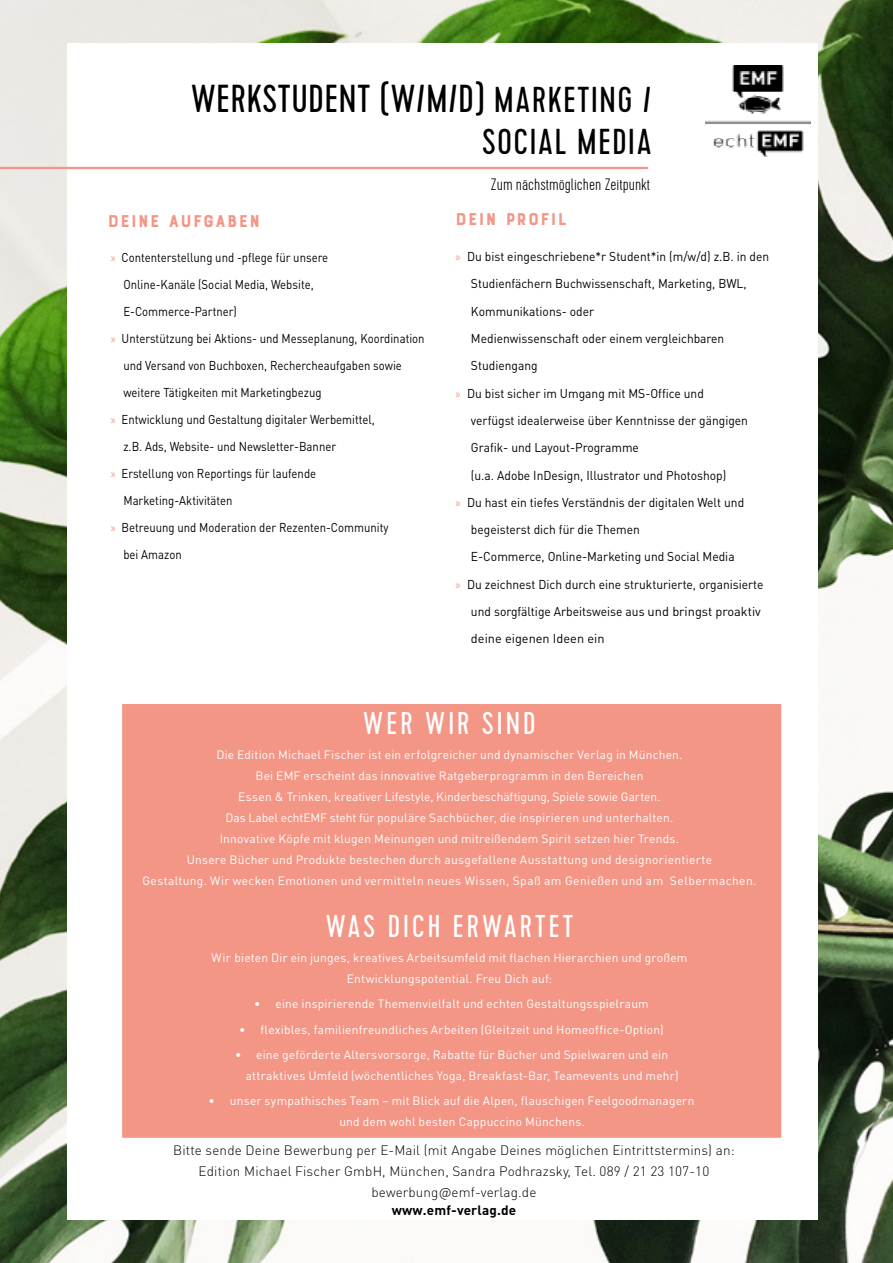
<style>
.page{position:relative;width:893px;height:1263px;background:#fff}
.page>*{position:absolute;margin:0;border:0;box-sizing:border-box;transform-origin:0 0}
.t1{font:39px "Cervo";letter-spacing:.025em;color:#000}
.t2{font:36px "Cervo";letter-spacing:.05em;color:#000}
.t3{font:31.5px "Cervo";letter-spacing:.1em;color:#fff}
.t4{font:18px "Bourton Base";letter-spacing:.07em;color:#f39686}
.t5{font:100 16.5px "Cervo";color:#000}
.t6{font:300 13.5px/21px "DIN Pro";letter-spacing:.01em;color:#000;text-align:center}
.t7{font:700 13.5px "DIN Pro";letter-spacing:.01em;color:#000}
.t8{font:12.75px "DIN Pro";color:#000;scale:.94 1}
.t9{font:12.75px "DIN Pro";color:#000;scale:.89 1}
.t10{font:12.75px "DIN Pro";color:#000}
.t11{font:12px/21px "DIN Pro";letter-spacing:.015em;color:#fff;text-align:center}
.s1{font-size:36px}
.s2{font-family:"Myriad Pro";color:#f39686}
</style>
<div class="page">
<img style="left:0;top:0;width:893px;height:1263px">
<div style="left:67px;top:43px;width:750px;height:1177px;background:#fff"></div>
<img style="left:706px;top:65px;width:104px;height:92px">
<hr style="left:0;top:167px;width:648px;height:2px;background:#f39686">
<div style="left:122px;top:704px;width:659px;height:434px;background:#f39686;border:2px solid #f39686"></div>
<h1 class="t1" style="left:191px;top:77px;width:462px">WERKSTUDENT (W/M/D) <span class="s1">MARKETING /</span></h1>
<h2 class="t2" style="left:483px;top:121px;width:170px">SOCIAL MEDIA</h2>
<h3 class="t4" style="left:108px;top:210px;width:154px">DEINE AUFGABEN</h3>
<p class="t9" style="left:111px;top:249px;width:246px"><span class="s2">»</span> Contenterstellung und -pflege für unsere</p>
<p class="t9" style="left:123px;top:276px;width:215px">Online-Kanäle (Social Media, Website,</p>
<p class="t9" style="left:123px;top:303px;width:129px">E-Commerce-Partner)</p>
<p class="t9" style="left:111px;top:330px;width:354px"><span class="s2">»</span> Unterstützung bei Aktions- und Messeplanung, Koordination</p>
<p class="t9" style="left:123px;top:357px;width:314px">und Versand von Buchboxen, Rechercheaufgaben sowie</p>
<p class="t9" style="left:123px;top:384px;width:224px">weitere Tätigkeiten mit Marketingbezug</p>
<p class="t9" style="left:111px;top:411px;width:298px"><span class="s2">»</span> Entwicklung und Gestaltung digitaler Werbemittel,</p>
<p class="t9" style="left:123px;top:438px;width:241px">z.B. Ads, Website- und Newsletter-Banner</p>
<p class="t9" style="left:111px;top:465px;width:232px"><span class="s2">»</span> Erstellung von Reportings für laufende</p>
<p class="t9" style="left:123px;top:492px;width:124px">Marketing-Aktivitäten</p>
<p class="t9" style="left:111px;top:519px;width:314px"><span class="s2">»</span> Betreuung und Moderation der Rezenten-Community</p>
<p class="t9" style="left:123px;top:546px;width:67px">bei Amazon</p>
<h3 class="t5" style="left:491px;top:175px;width:161px">Zum nächstmöglichen Zeitpunkt</h3>
<h3 class="t4" style="left:455px;top:208px;width:113px">DEIN PROFIL</h3>
<p class="t8" style="left:455px;top:248px;width:335px"><span class="s2">»</span> Du bist eingeschriebene*r Student*in (m/w/d) z.B. in den</p>
<p class="t8" style="left:471px;top:275px;width:295px">Studienfächern Buchwissenschaft, Marketing, BWL,</p>
<p class="t8" style="left:471px;top:302px;width:133px">Kommunikations- oder</p>
<p class="t8" style="left:471px;top:330px;width:271px">Medienwissenschaft oder einem vergleichbaren</p>
<p class="t8" style="left:471px;top:357px;width:72px">Studiengang</p>
<p class="t8" style="left:455px;top:384px;width:266px"><span class="s2">»</span> Du bist sicher im Umgang mit MS-Office und</p>
<p class="t8" style="left:471px;top:412px;width:296px">verfügst idealerweise über Kenntnisse der gängigen</p>
<p class="t8" style="left:471px;top:439px;width:180px">Grafik- und Layout-Programme</p>
<p class="t8" style="left:471px;top:466px;width:273px">(u.a. Adobe InDesign, Illustrator und Photoshop)</p>
<p class="t8" style="left:455px;top:494px;width:309px"><span class="s2">»</span> Du hast ein tiefes Verständnis der digitalen Welt und</p>
<p class="t8" style="left:471px;top:521px;width:181px">begeisterst dich für die Themen</p>
<p class="t8" style="left:471px;top:548px;width:282px">E-Commerce, Online-Marketing und Social Media</p>
<p class="t8" style="left:455px;top:575px;width:329px"><span class="s2">»</span> Du zeichnest Dich durch eine strukturierte, organisierte</p>
<p class="t8" style="left:471px;top:603px;width:310px">und sorgfältige Arbeitsweise aus und bringst proaktiv</p>
<p class="t10" style="left:471px;top:630px;width:135px">deine eigenen Ideen ein</p>
<h3 class="t3" style="left:363px;top:705px;width:174px">WER WIR SIND</h3>
<p class="t11" style="left:142px;top:744px;width:616px">Die Edition Michael Fischer ist ein erfolgreicher und dynamischer Verlag in München.<br>Bei EMF erscheint das innovative Ratgeberprogramm in den Bereichen<br>Essen &amp; Trinken, kreativer Lifestyle, Kinderbeschäftigung, Spiele sowie Garten.<br>Das Label echtEMF steht für populäre Sachbücher, die inspirieren und unterhalten.<br>Innovative Köpfe mit klugen Meinungen und mitreißendem Spirit setzen hier Trends.<br>Unsere Bücher und Produkte bestechen durch ausgefallene Ausstattung und designorientierte<br>Gestaltung. Wir wecken Emotionen und vermitteln neues Wissen, Spaß am Genießen und am Selbermachen.</p>
<h3 class="t3" style="left:326px;top:908px;width:249px">WAS DICH ERWARTET</h3>
<p class="t11" style="left:211px;top:947px;width:477px">Wir bieten Dir ein junges, kreatives Arbeitsumfeld mit flachen Hierarchien und großem<br>Entwicklungspotential. Freu Dich auf:</p>
<p class="t11" style="left:254px;top:993px;width:396px">• eine inspirierende Themenvielfalt und echten Gestaltungsspielraum</p>
<p class="t11" style="left:239px;top:1018px;width:426px">• flexibles, familienfreundliches Arbeiten (Gleitzeit und Homeoffice-Option)</p>
<p class="t11" style="left:246px;top:1043px;width:434px;text-align:left;text-indent:-11px">• eine geförderte Altersvorsorge, Rabatte für Bücher und Spielwaren und ein attraktives Umfeld (wöchentliches Yoga, Breakfast-Bar, Teamevents und mehr)</p>
<p class="t11" style="left:339px;top:1090px;width:357px;text-align:left;text-indent:-131px">• unser sympathisches Team – mit Blick auf die Alpen, flauschigen Feelgoodmanagern und dem wohl besten Cappuccino Münchens.</p>
<p class="t6" style="left:173px;top:1139px;width:563px">Bitte sende Deine Bewerbung per E-Mail (mit Angabe Deines möglichen Eintrittstermins) an:<br>Edition Michael Fischer GmbH, München, Sandra Podhrazsky, Tel. 089 / 21 23 107-10 bewerbung@emf-verlag.de</p>
<p class="t7" style="left:392px;top:1201px;width:126px">www.emf-verlag.de</p>
</div>
